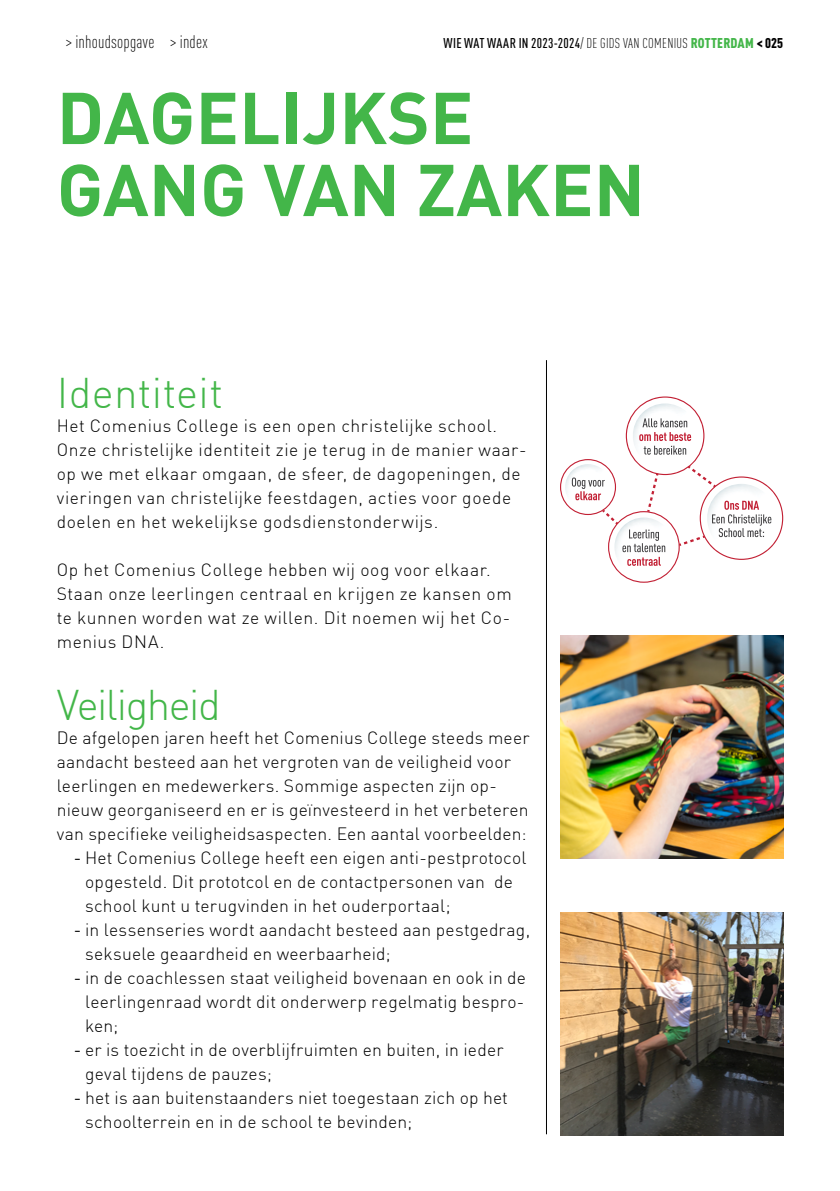
<style>
.page{position:relative;width:840px;height:1191px;background:#fff}
.page>*{position:absolute;margin:0;border:0;box-sizing:border-box;transform-origin:0 0}
.t1{font:700 72px/72px "DIN";color:#43b649}
.t2{font:300 42px "DIN";letter-spacing:.01em;color:#43b649}
.t3{font:300 42px "DIN";letter-spacing:-.04em;color:#43b649}
.t4{font:300 18px "DIN Cond";letter-spacing:.01em;color:#000}
.t5{font:300 17.6px/24px "DIN";letter-spacing:.015em;color:#000}
.t6{font:500 14px "DIN Cond";letter-spacing:.02em;color:#000}
.s1{font-weight:300}
.s2{font-weight:900;color:#43b649}
.s3{font-weight:900}
.s4{font-weight:400}
</style>
<div class="page">
<hr style="left:545px;top:360px;width:1px;height:774px;background:#000">
<img style="left:560px;top:635px;width:222px;height:223px">
<svg style="left:560px;top:396px;width:222px;height:187px"></svg>
<img style="left:560px;top:912px;width:222px;height:223px">
<p class="t4" style="left:66px;top:31px;width:143px">&gt; inhoudsopgave &gt; index</p>
<p class="t6" style="left:443px;top:35px;width:341px">WIE WAT WAAR IN 2023-2024<span class="s1">/ DE GIDS VAN COMENIUS</span> <span class="s2">ROTTERDAM</span> <span class="s3">&lt; 025</span></p>
<h1 class="t1" style="left:57px;top:79px;width:589px">DAGELIJKSE<br>GANG VAN ZAKEN</h1>
<h2 class="t2" style="left:57px;top:367px;width:168px">Identiteit</h2>
<p class="t5" style="left:57px;top:413px;width:471px">Het Comenius College is een open christelijke school.<br>Onze christelijke identiteit zie je terug in de manier waar&shy;op we met elkaar omgaan, de sfeer, de dagopeningen, de vieringen van christelijke feestdagen, acties voor goede doelen en het wekelijkse godsdienstonderwijs.</p>
<p class="t5" style="left:57px;top:557px;width:456px">Op het Comenius College hebben wij oog voor elkaar.<br>Staan onze leerlingen centraal en krijgen ze kansen om te kunnen worden wat ze willen. Dit noemen wij het Co&shy;menius DNA.</p>
<h2 class="t3" style="left:57px;top:679px;width:165px">Veiligheid</h2>
<p class="t5" style="left:57px;top:725px;width:474px">De afgelopen jaren heeft het Comenius College steeds meer aandacht besteed aan het vergroten van de veiligheid voor leerlingen en medewerkers. Sommige aspecten zijn op&shy;nieuw georganiseerd en er is geïnvesteerd in het verbeteren van specifieke veiligheidsaspecten. Een aantal voorbeelden:</p>
<p class="t5" style="left:85px;top:845px;width:442px;text-indent:-11px"><span class="s4">-</span> Het Comenius College heeft een eigen anti-pestprotocol opgesteld. Dit prototcol en de contactpersonen van de school kunt u terugvinden in het ouderportaal;</p>
<p class="t5" style="left:85px;top:917px;width:446px;text-indent:-11px"><span class="s4">-</span> in lessenseries wordt aandacht besteed aan pestgedrag, seksuele geaardheid en weerbaarheid;</p>
<p class="t5" style="left:85px;top:965px;width:442px;text-align:justify;text-indent:-11px"><span class="s4">-</span> in de coachlessen staat veiligheid bovenaan en ook in de leerlingenraad wordt dit onderwerp regelmatig bespro&shy;ken;</p>
<p class="t5" style="left:85px;top:1037px;width:419px;text-indent:-11px"><span class="s4">-</span> er is toezicht in de overblijfruimten en buiten, in ieder geval tijdens de pauzes;</p>
<p class="t5" style="left:85px;top:1085px;width:424px;text-indent:-11px"><span class="s4">-</span> het is aan buitenstaanders niet toegestaan zich op het schoolterrein en in de school te bevinden;</p>
</div>
